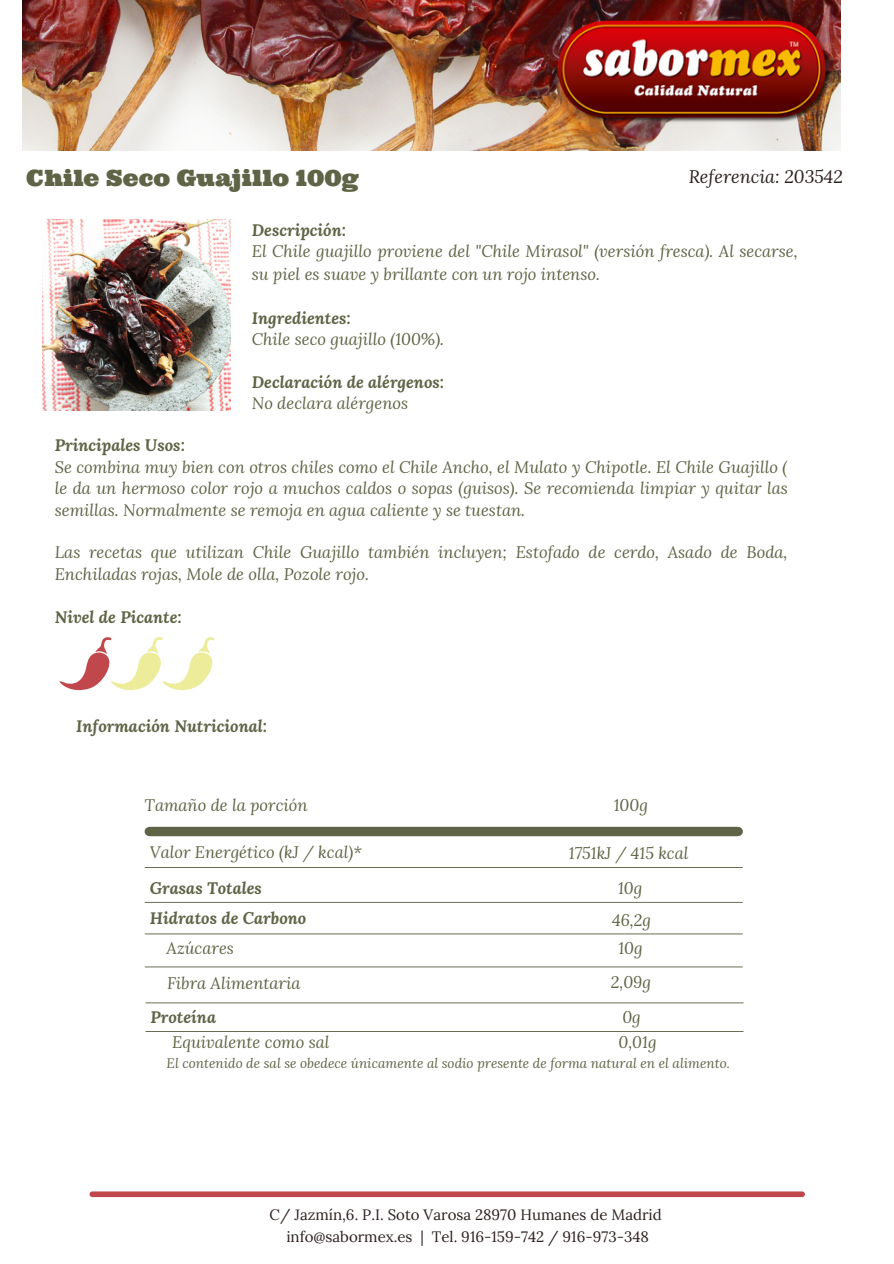
<style>
.page{position:relative;width:894px;height:1264px;background:#fff}
.page>*{position:absolute;margin:0;border:0;box-sizing:border-box;transform-origin:0 0}
.t1{font:22.5px "Ultra";color:#5e6445}
.t2{font:italic 18px "Lora";color:#2c201e}
.t3{font:italic 16.5px/21.5px "Lora";color:#5e6445}
.t4{font:italic 700 16.5px "Lora";color:#5e6445}
.t5{font:15px "Lora";color:#2c201e}
.t6{font:italic 13.5px "Lora";color:#5e6445}
</style>
<div class="page">
<div style="left:92px;top:1191px;width:710px;height:5px;background:#c0474b"></div>
<img style="left:23px;top:0;width:817px;height:150px">
<img style="left:557px;top:20px;width:274px;height:104px">
<svg style="left:59px;top:637px;width:155px;height:53px"></svg>
<div style="left:150px;top:826px;width:587px;height:10px;background:#5e6445"></div>
<hr style="left:145px;top:867px;width:597px;height:1px;background:#5e6445">
<hr style="left:146px;top:1030px;width:596px;height:1px;background:#5e6445">
<hr style="left:145px;top:933px;width:597px;height:1px;background:#5e6445">
<hr style="left:145px;top:966px;width:597px;height:1px;background:#5e6445">
<hr style="left:145px;top:901px;width:597px;height:1px;background:#5e6445">
<hr style="left:146px;top:1002px;width:596px;height:1px;background:#5e6445">
<img style="left:43px;top:220px;width:188px;height:190px">
<p class="t1" style="left:26px;top:163px;width:334px">Chile Seco Guajillo 100g</p>
<p class="t2" style="left:688px;top:164px;width:156px">Referencia: 203542</p>
<p class="t4" style="left:252px;top:219px;width:96px">Descripción:</p>
<p class="t3" style="left:252px;top:239px;width:547px;line-height:22.5px">El Chile guajillo proviene del "Chile Mirasol" (versión fresca). Al secarse, su piel es suave y brillante con un rojo intenso.</p>
<p class="t4" style="left:252px;top:306px;width:101px">Ingredientes:</p>
<p class="t3" style="left:252px;top:328px;width:194px">Chile seco guajillo (100%).</p>
<p class="t4" style="left:252px;top:371px;width:194px">Declaración de alérgenos:</p>
<p class="t3" style="left:252px;top:392px;width:158px">No declara alérgenos</p>
<p class="t4" style="left:55px;top:434px;width:132px">Principales Usos:</p>
<p class="t3" style="left:55px;top:456px;width:734px;text-align:justify">Se combina muy bien con otros chiles como el Chile Ancho, el Mulato y Chipotle. El Chile Guajillo ( le da un hermoso color rojo a muchos caldos o sopas (guisos). Se recomienda limpiar y quitar las semillas. Normalmente se remoja en agua caliente y se tuestan.</p>
<p class="t3" style="left:55px;top:541px;width:734px">Las recetas que utilizan Chile Guajillo también incluyen; Estofado de cerdo, Asado de Boda,<br>Enchiladas rojas, Mole de olla, Pozole rojo.</p>
<p class="t4" style="left:55px;top:605px;width:129px">Nivel de Picante:</p>
<p class="t4" style="left:76px;top:715px;width:192px">Información Nutricional:</p>
<p class="t3" style="left:144px;top:794px;width:164px">Tamaño de la porción</p>
<p class="t3" style="left:613px;top:794px;width:36px">100g</p>
<p class="t3" style="left:150px;top:841px;width:213px">Valor Energético (kJ / kcal)*</p>
<p class="t3" style="left:568px;top:841px;width:121px">1751kJ / 415 kcal</p>
<p class="t4" style="left:150px;top:876px;width:114px">Grasas Totales</p>
<p class="t4" style="left:150px;top:907px;width:158px">Hidratos de Carbono</p>
<p class="t3" style="left:618px;top:876px;width:26px">10g</p>
<p class="t3" style="left:612px;top:908px;width:40px">46,2g</p>
<p class="t3" style="left:167px;top:936px;width:69px">Azúcares</p>
<p class="t3" style="left:618px;top:936px;width:26px">10g</p>
<p class="t3" style="left:167px;top:972px;width:135px">Fibra Alimentaria</p>
<p class="t3" style="left:610px;top:970px;width:42px">2,09g</p>
<p class="t4" style="left:150px;top:1006px;width:67px">Proteína</p>
<p class="t3" style="left:622px;top:1005px;width:20px">0g</p>
<p class="t3" style="left:172px;top:1031px;width:159px">Equivalente como sal</p>
<p class="t3" style="left:618px;top:1031px;width:40px">0,01g</p>
<p class="t6" style="left:167px;top:1054px;width:564px">El contenido de sal se obedece únicamente al sodio presente de forma natural en el alimento.</p>
<p class="t5" style="left:269px;top:1205px;width:393px">C/ Jazmín,6. P.I. Soto Varosa 28970 Humanes de Madrid</p>
<p class="t5" style="left:286px;top:1226px;width:364px">info@sabormex.es | Tel. 916-159-742 / 916-973-348</p>
</div>
